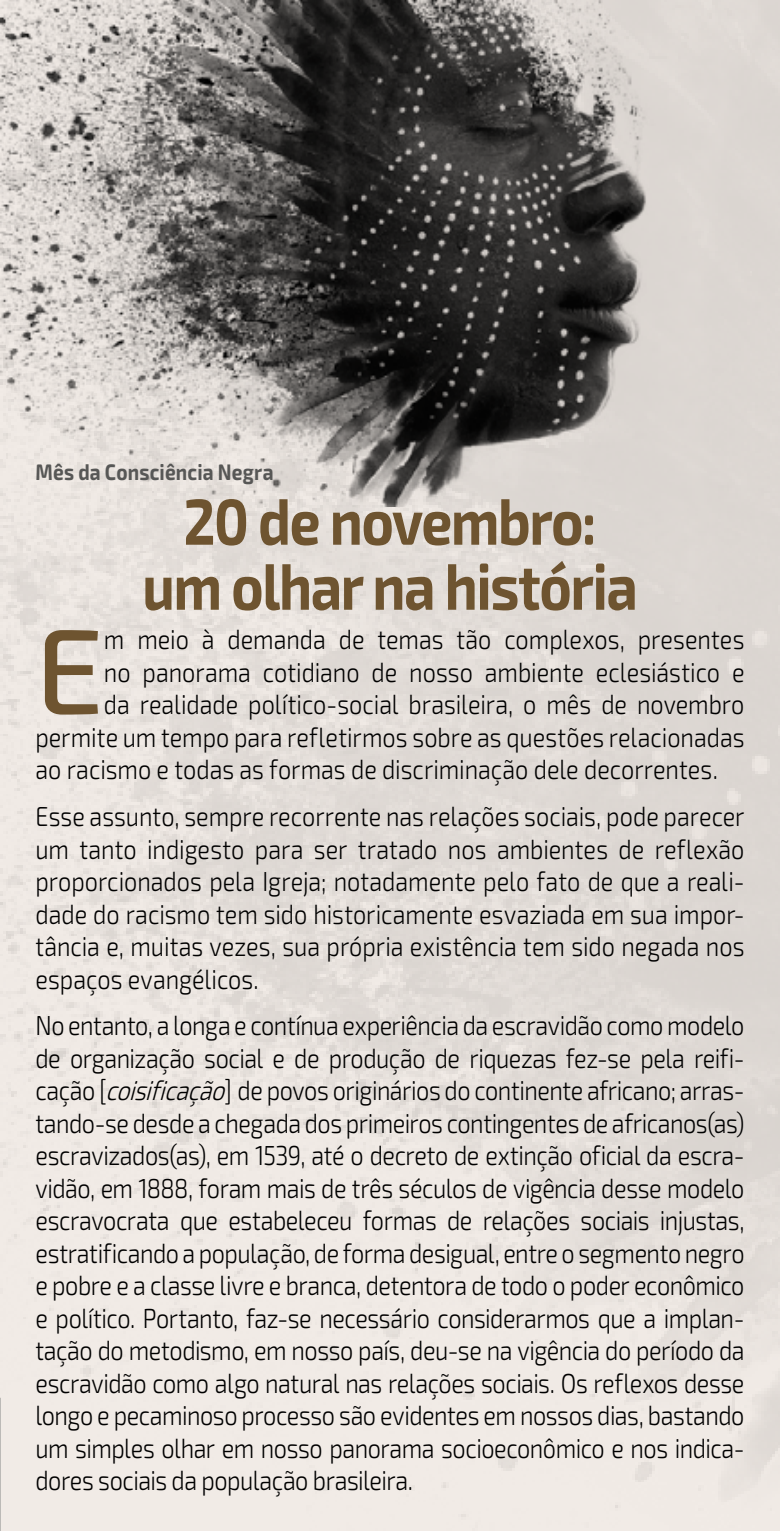
<style>
.page{position:relative;width:780px;height:1531px;background:#fff}
.page>*{position:absolute;margin:0;border:0;box-sizing:border-box;transform-origin:0 0}
.t1{font:500 121.75px "Exo 2";color:#6e5430}
.t2{font:700 65px/65px "Exo 2";letter-spacing:-.025em;color:#6e5430;text-align:center;scale:.85 1}
.t3{font:300 27.5px/32.5px "Exo 2";color:#000;text-align:justify;scale:.85 1}
.t4{font:700 22.5px "Exo 2";letter-spacing:.01em;color:#575756;scale:.85 1}
.s1{font-style:italic}
</style>
<div class="page">
<img style="left:0;top:0;width:780px;height:1531px">
<hr style="left:0;top:1397px;width:1px;height:134px;background:#9d9d9c">
<img style="left:0;top:0;width:740px;height:507px">
<p class="t4" style="left:35px;top:458px;width:281px">Mês da Consciência Negra</p>
<h2 class="t2" style="left:142px;top:491px;width:584px">20 de novembro: um olhar na história</h2>
<h1 class="t1" style="left:35px;top:600px;width:70px">E</h1>
<p class="t3" style="left:104px;top:624px;width:755px">m meio à demanda de temas tão complexos, presentes</p>
<p class="t3" style="left:104px;top:656px;width:755px">no panorama cotidiano de nosso ambiente eclesiástico e</p>
<p class="t3" style="left:104px;top:689px;width:755px">da realidade político-social brasileira, o mês de novembro</p>
<p class="t3" style="left:35px;top:721px;width:835px">permite um tempo para refletirmos sobre as questões relacionadas</p>
<p class="t3" style="left:35px;top:754px;width:804px">ao racismo e todas as formas de discriminação dele decorrentes.</p>
<p class="t3" style="left:35px;top:801px;width:835px">Esse assunto, sempre recorrente nas relações sociais, pode parecer um tanto indigesto para ser tratado nos ambientes de reflexão proporcionados pela Igreja; notadamente pelo fato de que a reali&shy;dade do racismo tem sido historicamente esvaziada em sua impor&shy;tância e, muitas vezes, sua própria existência tem sido negada nos espaços evangélicos.</p>
<p class="t3" style="left:35px;top:1010px;width:835px">No entanto, a longa e contínua experiência da escravidão como modelo de organização social e de produção de riquezas fez-se pela reifi&shy;cação [<span class="s1">coisificação</span>] de povos originários do continente africano; arras&shy;tando-se desde a chegada dos primeiros contingentes de africanos(as) escravizados(as), em 1539, até o decreto de extinção oficial da escra&shy;vidão, em 1888, foram mais de três séculos de vigência desse modelo escravocrata que estabeleceu formas de relações sociais injustas, estratificando a população, de forma desigual, entre o segmento negro e pobre e a classe livre e branca, detentora de todo o poder econômico e político. Portanto, faz-se necessário considerarmos que a implan&shy;tação do metodismo, em nosso país, deu-se na vigência do período da escravidão como algo natural nas relações sociais. Os reflexos desse longo e pecaminoso processo são evidentes em nossos dias, bastando um simples olhar em nosso panorama socioeconômico e nos indica&shy;dores sociais da população brasileira.</p>
</div>
